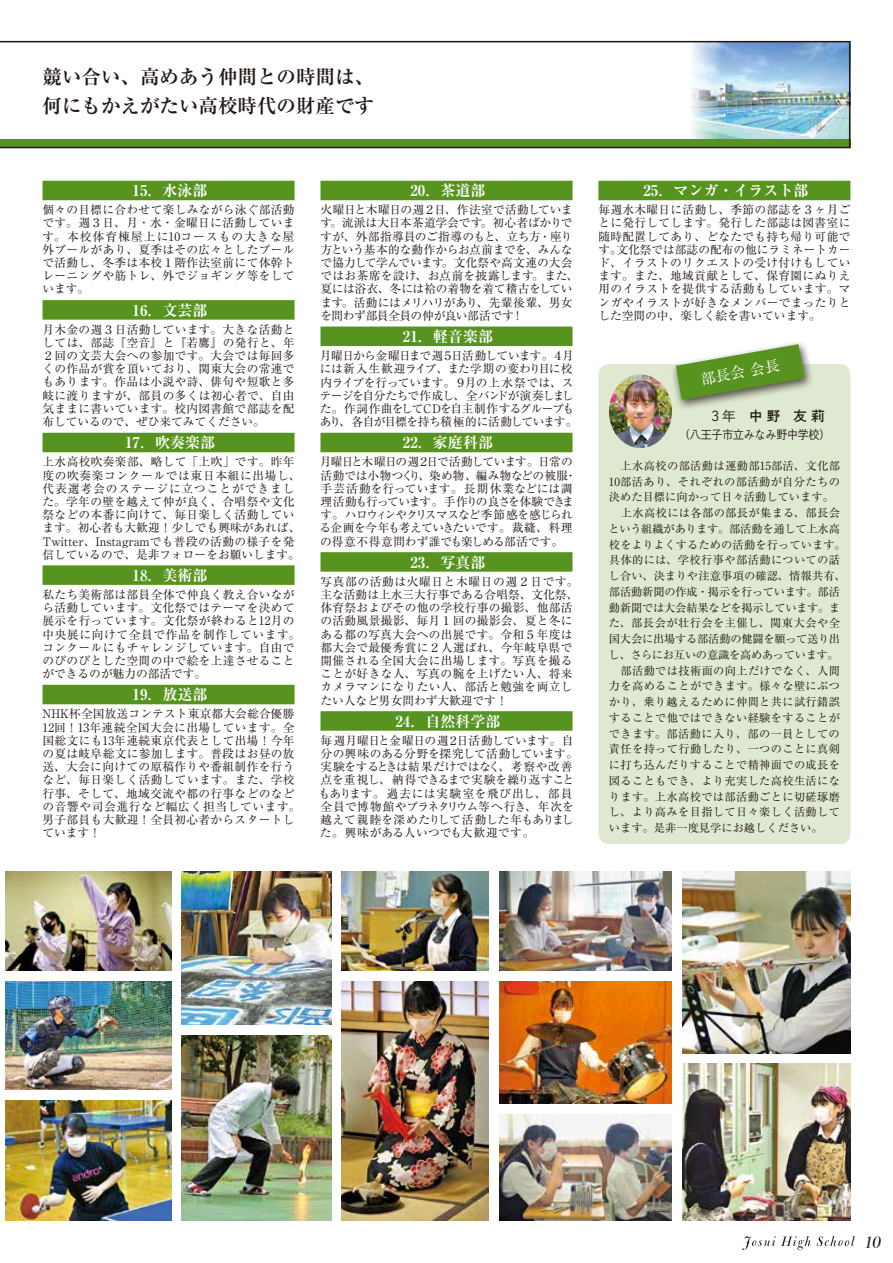
<style>
.page{position:relative;width:893px;height:1263px;background:#fff}
.page>*{position:absolute;margin:0;border:0;box-sizing:border-box;transform-origin:0 0}
.t1{font:700 19.5px/28.5px "Ryumin Pr 6 N";color:#221815}
.t2{font:italic 16.5px "Bodoni Svty Two ITCTT";color:#221815}
.t3{font:700 expanded 15px "Ryumin Pr 6 N";color:#fff}
.t4{font:15px "Ryumin Pr 6 N";color:#fff}
.t5{font:13.5px "Shuei Go Gin Std B";color:#221815}
.t6{font:12px "Shuei Go Gin Std L";color:#221815;scale:.9 1}
.t7{font:11.7px/13.2px "Ryumin Pr 6 N";letter-spacing:.03em;color:#221815}
.t8{font:11.7px/13.2px "Ryumin Pr 6 N";letter-spacing:-.01em;color:#221815}
.t9{font:11.7px/13.2px "Ryumin Pr 6 N";letter-spacing:-.005em;color:#221815}
.t10{font:11.7px/13.2px "Ryumin Pr 6 N";letter-spacing:-.035em;color:#221815}
.t11{font:11.7px/13.2px "Ryumin Pr 6 N";letter-spacing:-.045em;color:#221815}
.t12{font:11.25px/15.8px "Ryumin Pr 6 N";letter-spacing:.03em;color:#221815}
.s1{font-family:"Shuei Go Gin Std L"}
</style>
<div class="page">
<svg style="left:742px;top:1236px;width:113px;height:14px"></svg>
<img style="left:5px;top:871px;width:166px;height:100px">
<img style="left:5px;top:1100px;width:166px;height:120px">
<img style="left:499px;top:871px;width:173px;height:100px">
<img style="left:342px;top:871px;width:146px;height:100px">
<img style="left:683px;top:871px;width:167px;height:182px">
<img style="left:683px;top:1064px;width:167px;height:156px">
<img style="left:499px;top:1114px;width:173px;height:106px">
<img style="left:182px;top:871px;width:149px;height:154px">
<img style="left:182px;top:1035px;width:149px;height:185px">
<img style="left:342px;top:981px;width:146px;height:239px">
<img style="left:499px;top:981px;width:173px;height:122px">
<img style="left:5px;top:981px;width:166px;height:108px">
<div style="left:43px;top:181px;width:252px;height:19px;background:#56941f"></div>
<div style="left:43px;top:300px;width:252px;height:20px;background:#56941f"></div>
<div style="left:43px;top:433px;width:252px;height:19px;background:#56941f"></div>
<div style="left:43px;top:565px;width:252px;height:20px;background:#56941f"></div>
<div style="left:43px;top:685px;width:252px;height:19px;background:#56941f"></div>
<div style="left:320px;top:181px;width:252px;height:19px;background:#56941f"></div>
<div style="left:320px;top:327px;width:252px;height:19px;background:#56941f"></div>
<div style="left:320px;top:433px;width:252px;height:19px;background:#56941f"></div>
<div style="left:320px;top:552px;width:252px;height:20px;background:#56941f"></div>
<div style="left:320px;top:711px;width:252px;height:20px;background:#56941f"></div>
<div style="left:604px;top:369px;width:241px;height:470px;background:#dfe9d1;border-radius:5px"></div>
<div style="left:598px;top:364px;width:252px;height:480px;border:10px solid #dfe9d1;border-radius:5px"></div>
<img style="left:609px;top:374px;width:63px;height:74px">
<div style="left:670px;top:340px;width:144px;height:71px;background:#221815;opacity:.75"></div>
<svg style="left:676px;top:344px;width:128px;height:56px"></svg>
<div style="left:598px;top:181px;width:252px;height:19px;background:#56941f"></div>
<svg style="left:0;top:41px;width:850px;height:107px"></svg>
<h1 class="t1" style="left:43px;top:62px;width:333px">競い合い、高めあう仲間との時間は、何にもかえがたい高校時代の財産です</h1>
<p class="t3" style="left:133px;top:179px;width:76px">15．水泳部</p>
<p class="t7" style="left:43px;top:203px;width:254px;text-align:justify">個々の目標に合わせて楽しみながら泳ぐ部活動です。週３日、月・水・金曜日に活動しています。本校体育棟屋上に10コースもの大きな屋外プールがあり、夏季はその広々としたプールで活動し、冬季は本校１階作法室前にて体幹トレーニングや筋トレ、外でジョギング等をしています。</p>
<p class="t3" style="left:133px;top:298px;width:76px">16．文芸部</p>
<p class="t7" style="left:43px;top:322px;width:254px;text-align:justify">月木金の週３日活動しています。大きな活動としては、部誌『空音』と『若鷹』の発行と、年２回の文芸大会への参加です。大会では毎回多くの作品が賞を頂いており、関東大会の常連でもあります。作品は小説や詩、俳句や短歌と多岐に渡りますが、部員の多くは初心者で、自由気ままに書いています。校内図書館で部誌を配布しているので、ぜひ来てみてください。</p>
<p class="t3" style="left:125px;top:431px;width:91px">17．吹奏楽部</p>
<p class="t7" style="left:43px;top:455px;width:259px">上水高校吹奏楽部、略して「上吹」です。昨年度の吹奏楽コンクールでは東日本組に出場し、代表選考会のステージに立つことができました。学年の壁を越えて仲が良く、合唱祭や文化祭などの本番に向けて、毎日楽しく活動しています。初心者も大歓迎！少しでも興味があれば、<br>Twitter、Instagramでも普段の活動の様子を発信しているので、是非フォローをお願いします。</p>
<p class="t3" style="left:133px;top:563px;width:76px">18．美術部</p>
<p class="t7" style="left:43px;top:587px;width:259px">私たち美術部は部員全体で仲良く教え合いながら活動しています。文化祭ではテーマを決めて展示を行っています。文化祭が終わると12月の中央展に向けて全員で作品を制作しています。コンクールにもチャレンジしています。自由でのびのびとした空間の中で絵を上達させることができるのが魅力の部活です。</p>
<p class="t3" style="left:133px;top:683px;width:76px">19．放送部</p>
<p class="t7" style="left:43px;top:707px;width:259px">NHK杯全国放送コンテスト東京都大会総合優勝<br>12回！13年連続全国大会に出場しています。全国総文にも13年連続東京代表として出場！今年の夏は岐阜総文に参加します。普段はお昼の放送、大会に向けての原稿作りや番組制作を行うなど、毎日楽しく活動しています。また、学校行事、そして、地域交流や都の行事などのなどの音響や司会進行など幅広く担当しています。男子部員も大歓迎！全員初心者からスタートしています！</p>
<p class="t3" style="left:410px;top:179px;width:76px">20．茶道部</p>
<p class="t8" style="left:320px;top:203px;width:259px">火曜日と木曜日の週２日、作法室で活動しています。流派は大日本茶道学会です。初心者ばかりですが、外部指導員のご指導のもと、立ち方・座り方という基本的な動作からお点前までを、みんなで協力して学んでいます。文化祭や高文連の大会ではお茶席を設け、お点前を披露します。また、夏には浴衣、冬には袷の着物を着て稽古をしています。活動にはメリハリがあり、先輩後輩、男女を問わず部員全員の仲が良い部活です！</p>
<p class="t3" style="left:403px;top:325px;width:91px">21．軽音楽部</p>
<p class="t11" style="left:320px;top:348px;width:259px">月曜日から金曜日まで週５日活動しています。４月には新入生歓迎ライブ、また学期の変わり目に校内ライブを行っています。９月の上水祭では、ステージを自分たちで作成し、全バンドが演奏しました。作詞作曲をしてCDを自主制作するグループもあり、各自が目標を持ち積極的に活動しています。</p>
<p class="t3" style="left:403px;top:431px;width:91px">22．家庭科部</p>
<p class="t10" style="left:319px;top:455px;width:259px">月曜日と木曜日の週２日で活動しています。日常の活動では小物つくり、染め物、編み物などの被服・手芸活動を行っています。長期休業などには調理活動も行っています。手作りの良さを体験できます。ハロウィンやクリスマスなど季節感を感じられる企画を今年も考えていきたいです。裁縫、料理の得意不得意問わず誰でも楽しめる部活です。</p>
<p class="t3" style="left:410px;top:550px;width:76px">23．写真部</p>
<p class="t7" style="left:320px;top:574px;width:259px">写真部の活動は火曜日と木曜日の週２日です。主な活動は上水三大行事である合唱祭、文化祭、体育祭およびその他の学校行事の撮影、他部活の活動風景撮影、毎月１回の撮影会、夏と冬にある都の写真大会への出展です。令和５年度は都大会で最優秀賞に２人選ばれ、今年岐阜県で開催される全国大会に出場します。写真を撮ることが好きな人、写真の腕を上げたい人、将来カメラマンになりたい人、部活と勉強を両立したい人など男女問わず大歓迎です！</p>
<p class="t3" style="left:395px;top:709px;width:106px">24．自然科学部</p>
<p class="t9" style="left:319px;top:733px;width:261px">毎週月曜日と金曜日の週２日活動しています。自分の興味のある分野を探究して活動しています。実験をするときは結果だけではなく、考察や改善点を重視し、納得できるまで実験を繰り返すこともあります。過去には実験室を飛び出し、部員全員で博物館やプラネタリウム等へ行き、年次を越えて親睦を深めたりして活動した年もありました。興味がある人いつでも大歓迎です。</p>
<p class="t3" style="left:643px;top:179px;width:166px">25．マンガ・イラスト部</p>
<p class="t7" style="left:598px;top:203px;width:254px;text-align:justify">毎週水木曜日に活動し、季節の部誌を３ヶ月ごとに発行してします。発行した部誌は図書室に随時配置してあり、どなたでも持ち帰り可能です。文化祭では部誌の配布の他にラミネートカード、イラストのリクエストの受け付けもしています。また、地域貢献として、保育園にぬりえ用のイラストを提供する活動もしています。マンガやイラストが好きなメンバーでまったりとした空間の中、楽しく絵を書いています。</p>
<p class="t4" style="left:699px;top:367px;width:81px;rotate:-10deg">部長会会長</p>
<p class="t5" style="left:708px;top:406px;width:118px"><span class="s1">３年　</span>中 野 友 莉</p>
<p class="t6" style="left:679px;top:426px;width:169px">（八王子市立みなみ野中学校）</p>
<p class="t12" style="left:609px;top:457px;width:239px">　上水高校の部活動は運動部15部活、文化部<br>10部活あり、それぞれの部活動が自分たちの決めた目標に向かって日々活動しています。　上水高校には各部の部長が集まる、部長会という組織があります。部活動を通して上水高校をよりよくするための活動を行っています。具体的には、学校行事や部活動についての話し合い、決まりや注意事項の確認、情報共有、部活動新聞の作成・掲示を行っています。部活動新聞では大会結果などを掲示しています。また、部長会が壮行会を主催し、関東大会や全国大会に出場する部活動の健闘を願って送り出し、さらにお互いの意識を高めあっています。　部活動では技術面の向上だけでなく、人間力を高めることができます。様々な壁にぶつかり、乗り越えるために仲間と共に試行錯誤することで他ではできない経験をすることができます。部活動に入り、部の一員としての責任を持って行動したり、一つのことに真剣に打ち込んだりすることで精神面での成長を図ることもでき、より充実した高校生活になります。上水高校では部活動ごとに切磋琢磨し、より高みを目指して日々楽しく活動しています。是非一度見学にお越しください。</p>
<h2 class="t2" style="left:863px;top:1229px;width:22px">10</h2>
</div>
